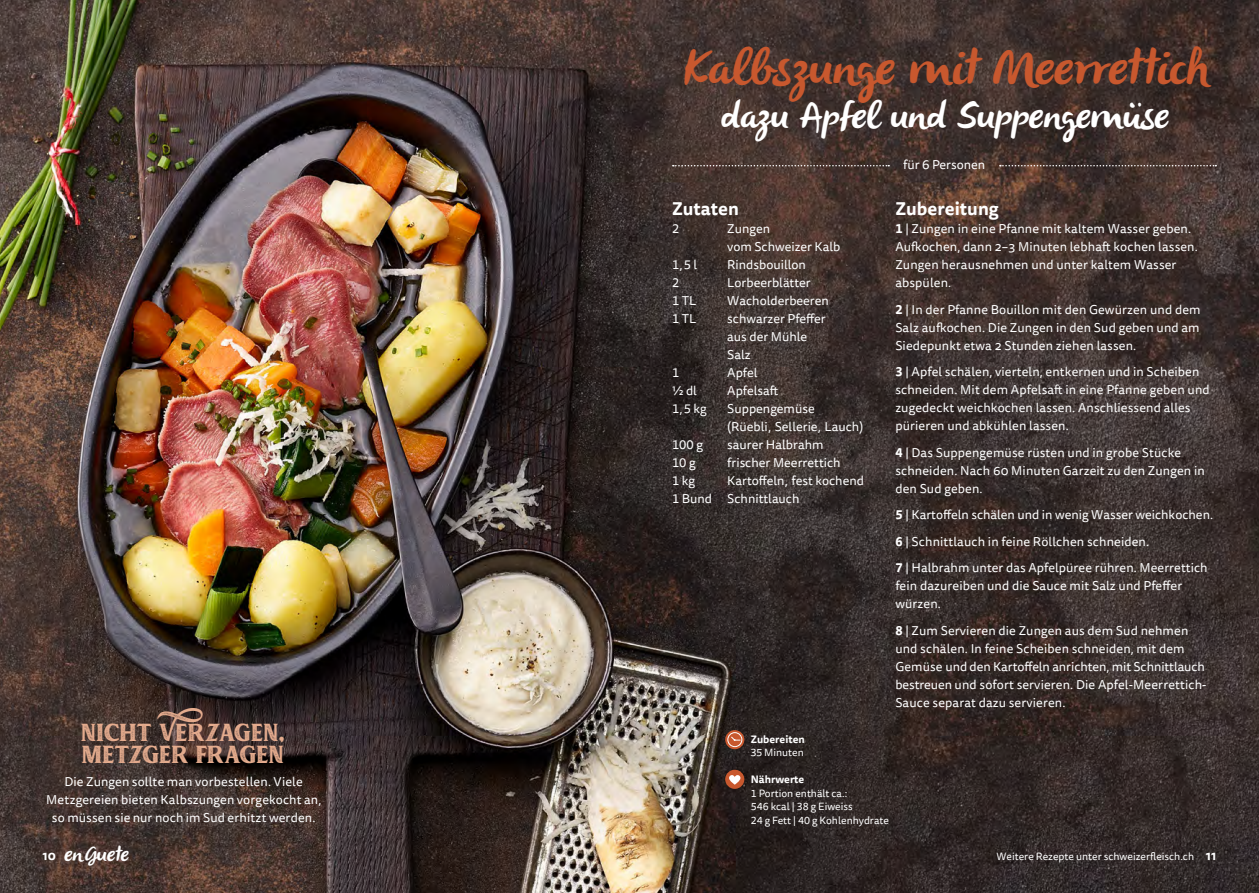
<style>
.page{position:relative;width:1259px;height:893px;background:#fff}
.page>*{position:absolute;margin:0;border:0;box-sizing:border-box;transform-origin:0 0}
.t1{font:italic 49.5px "Olivier";color:#c8582e}
.t2{font:italic 37.5px "Olivier";color:#fff}
.t3{font:34.5px "Muara Rough";letter-spacing:-.02em;color:#e5ac8e}
.t4{font:italic 21px "Olivier";color:#fff}
.t5{font:700 18px "Tisa Sans OT";color:#fff}
.t6{font:12.75px/18px "Tisa Sans OT";letter-spacing:.01em;color:#fff}
.t7{font:10.5px/13.5px "Tisa Sans OT";color:#fff}
.t8{font:700 10.5px "Tisa Sans OT";color:#fff}
.s1{font-weight:700}
.s2{font-family:"Tisa Sans OT";font-weight:700;font-style:normal;font-size:12.75px}
.s3{font-weight:700;font-size:12.75px}
</style>
<div class="page">
<img style="left:0;top:0;width:1259px;height:893px">
<svg style="left:673px;top:165px;width:216px;height:1px"></svg>
<svg style="left:1000px;top:165px;width:216px;height:1px"></svg>
<svg style="left:725px;top:730px;width:19px;height:19px"></svg>
<div style="left:727px;top:732px;width:15px;height:15px;border:1px solid #fff;border-radius:50%"></div>
<svg style="left:730px;top:736px;width:11px;height:5px"></svg>
<div style="left:725px;top:770px;width:19px;height:19px;background:#c8582e;border-radius:50%"></div>
<svg style="left:729px;top:775px;width:11px;height:10px"></svg>
<h3 class="t3" style="left:81px;top:709px;width:206px">nicht Verzagen,</h3>
<h3 class="t3" style="left:82px;top:731px;width:205px">Metzger fragen</h3>
<p class="t6" style="left:46px;top:773px;width:277px;text-align:center">Die Zungen sollte man vorbestellen. Viele<br>Metzgereien bieten Kalbszungen vorgekocht an, so müssen sie nur noch im Sud erhitzt werden.</p>
<h1 class="t1" style="left:681px;top:40px;width:528px">KalbszungemitMeerrettich</h1>
<h2 class="t2" style="left:720px;top:94px;width:458px">dazu Apfel und Suppengemüse</h2>
<h3 class="t5" style="left:672px;top:197px;width:68px">Zutaten</h3>
<p class="t6" style="left:672px;top:220px;width:9px">2</p>
<p class="t6" style="left:727px;top:220px;width:114px">Zungen<br>vom Schweizer Kalb</p>
<p class="t6" style="left:672px;top:256px;width:27px">1,5 l</p>
<p class="t6" style="left:727px;top:256px;width:80px">Rindsbouillon</p>
<p class="t6" style="left:672px;top:274px;width:9px">2</p>
<p class="t6" style="left:727px;top:274px;width:85px">Lorbeerblätter</p>
<p class="t6" style="left:672px;top:292px;width:26px">1 TL</p>
<p class="t6" style="left:727px;top:292px;width:103px">Wacholderbeeren</p>
<p class="t6" style="left:672px;top:310px;width:26px">1 TL</p>
<p class="t6" style="left:727px;top:310px;width:100px">schwarzer Pfeffer aus der Mühle<br>Salz</p>
<p class="t6" style="left:672px;top:364px;width:9px">1</p>
<p class="t6" style="left:727px;top:364px;width:32px">Apfel</p>
<p class="t6" style="left:672px;top:382px;width:26px">½ dl</p>
<p class="t6" style="left:727px;top:382px;width:52px">Apfelsaft</p>
<p class="t6" style="left:672px;top:400px;width:36px">1,5 kg</p>
<p class="t6" style="left:727px;top:400px;width:138px">Suppengemüse<br>(Rüebli, Sellerie, Lauch)</p>
<p class="t6" style="left:672px;top:436px;width:32px">100 g</p>
<p class="t6" style="left:727px;top:436px;width:98px">saurer Halbrahm</p>
<p class="t6" style="left:672px;top:454px;width:25px">10 g</p>
<p class="t6" style="left:727px;top:454px;width:115px">frischer Meerrettich</p>
<p class="t6" style="left:672px;top:472px;width:25px">1 kg</p>
<p class="t6" style="left:672px;top:472px;width:193px;text-indent:55px">Kartoffeln, fest kochend<br>1 Bund Schnittlauch</p>
<p class="t6" style="left:903px;top:156px;width:84px">für 6 Personen</p>
<h3 class="t5" style="left:895px;top:197px;width:105px">Zubereitung</h3>
<p class="t6" style="left:895px;top:220px;width:304px"><span class="s1">1</span> | Zungen in eine Pfanne mit kaltem Wasser geben.<br>Aufkochen, dann 2–3 Minuten lebhaft kochen lassen.<br>Zungen herausnehmen und unter kaltem Wasser abspülen.</p>
<p class="t6" style="left:895px;top:301px;width:307px;text-align:justify"><span class="s1">2</span> | In der Pfanne Bouillon mit den Gewürzen und dem Salz aufkochen. Die Zungen in den Sud geben und am Siedepunkt etwa 2 Stunden ziehen lassen.</p>
<p class="t6" style="left:895px;top:363px;width:316px"><span class="s1">3</span> | Apfel schälen, vierteln, entkernen und in Scheiben schneiden. Mit dem Apfelsaft in eine Pfanne geben und zugedeckt weichkochen lassen. Anschliessend alles pürieren und abkühlen lassen.</p>
<p class="t6" style="left:895px;top:444px;width:311px"><span class="s1">4</span> | Das Suppengemüse rüsten und in grobe Stücke schneiden. Nach 60 Minuten Garzeit zu den Zungen in den Sud geben.</p>
<p class="t6" style="left:895px;top:502px;width:319px;line-height:26.5px"><span class="s1">5</span> | Kartoffeln schälen und in wenig Wasser weichkochen.<br><span class="s1">6</span> | Schnittlauch in feine Röllchen schneiden.<br><span class="s1">7</span> | Halbrahm unter das Apfelpüree rühren. Meerrettich</p>
<p class="t6" style="left:895px;top:578px;width:288px">fein dazureiben und die Sauce mit Salz und Pfeffer würzen.</p>
<p class="t6" style="left:895px;top:622px;width:313px"><span class="s1">8</span> | Zum Servieren die Zungen aus dem Sud nehmen und schälen. In feine Scheiben schneiden, mit dem Gemüse und den Kartoffeln anrichten, mit Schnittlauch bestreuen und sofort servieren. Die Apfel-Meerrettich-Sauce separat dazu servieren.</p>
<p class="t8" style="left:750px;top:732px;width:56px">Zubereiten</p>
<p class="t7" style="left:750px;top:746px;width:55px">35 Minuten</p>
<p class="t8" style="left:750px;top:773px;width:55px">Nährwerte</p>
<p class="t7" style="left:750px;top:787px;width:140px">1 Portion enthält ca.:<br>546 kcal | 38 g Eiweiss<br>24 g Fett | 40 g Kohlenhydrate</p>
<h3 class="t4" style="left:43px;top:842px;width:92px"><span class="s2">1 0</span> en Guete</h3>
<p class="t7" style="left:996px;top:850px;width:221px">Weitere Rezepte unter schweizerfleisch.ch <span class="s3">11</span></p>
</div>
